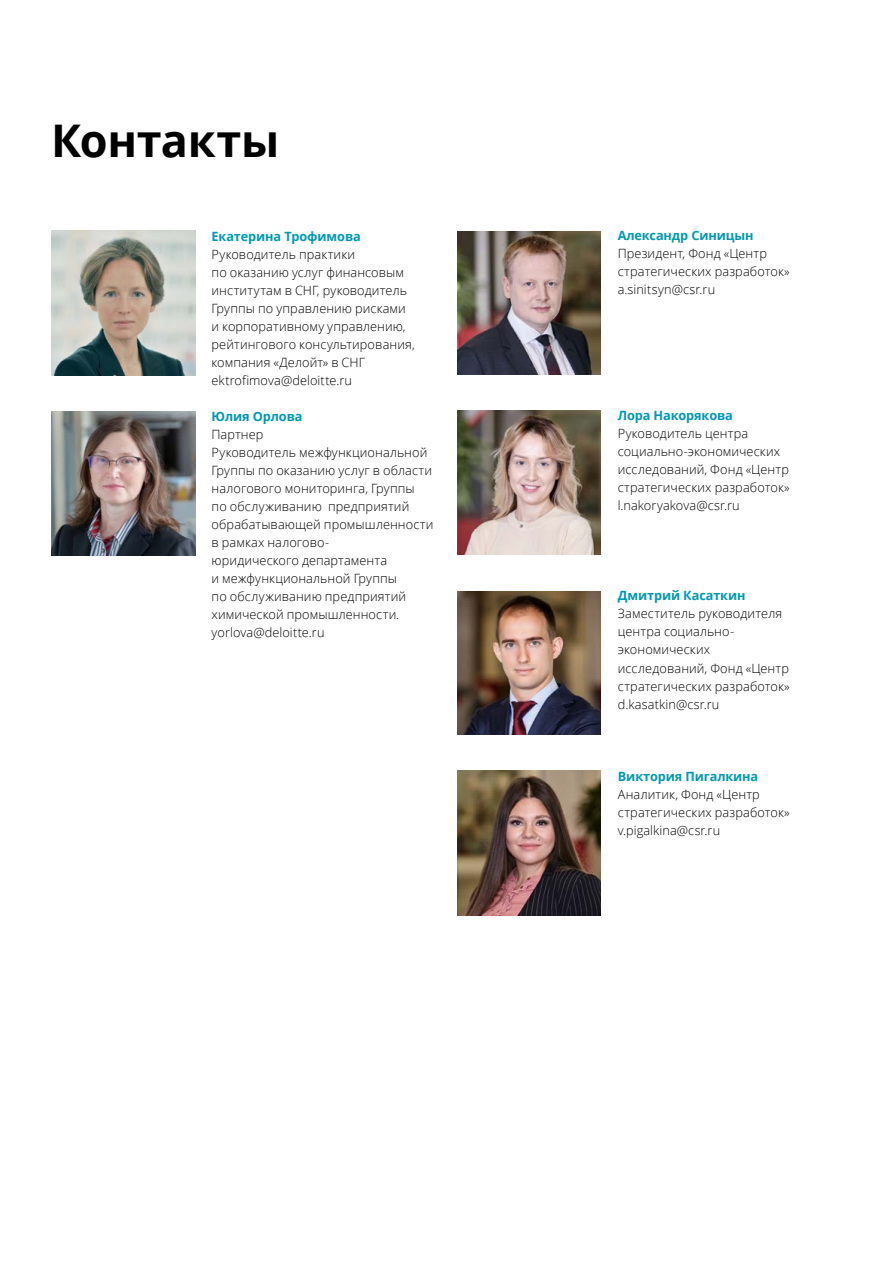
<style>
.page{position:relative;width:893px;height:1263px;background:#fff}
.page>*{position:absolute;margin:0;border:0;box-sizing:border-box;transform-origin:0 0}
.t1{font:700 45px "Open Sans";letter-spacing:-.01em;color:#000}
.t2{font:300 12.75px/18px "Open Sans";letter-spacing:.005em;color:#000}
.t3{font:700 12.75px "Open Sans";letter-spacing:-.01em;color:#0099b3}
</style>
<div class="page">
<img style="left:457px;top:591px;width:144px;height:143px">
<img style="left:457px;top:410px;width:144px;height:145px">
<img style="left:457px;top:771px;width:143px;height:144px">
<img style="left:457px;top:231px;width:144px;height:143px">
<img style="left:51px;top:231px;width:144px;height:144px">
<img style="left:51px;top:411px;width:144px;height:144px">
<h1 class="t1" style="left:51px;top:109px;width:230px">Контакты</h1>
<p class="t3" style="left:212px;top:227px;width:151px">Екатерина Трофимова</p>
<p class="t2" style="left:212px;top:245px;width:205px">Руководитель практики<br>по оказанию услуг финансовым институтам в СНГ, руководитель<br>Группы по управлению рисками и корпоративному управлению, рейтингового консультирования, компания «Делойт» в СНГ ektrofimova@deloitte.ru</p>
<p class="t3" style="left:212px;top:408px;width:92px">Юлия Орлова</p>
<p class="t2" style="left:212px;top:425px;width:223px">Партнер<br>Руководитель межфункциональной<br>Группы по оказанию услуг в области налогового мониторинга, Группы<br>по обслуживанию предприятий обрабатывающей промышленности в рамках налогово-<br>юридического департамента<br>и межфункциональной Группы<br>по обслуживанию предприятий химической промышленности. yorlova@deloitte.ru</p>
<p class="t3" style="left:618px;top:227px;width:137px">Александр Синицын</p>
<p class="t2" style="left:618px;top:244px;width:173px">Президент, Фонд «Центр стратегических разработок» a.sinitsyn@csr.ru</p>
<p class="t3" style="left:618px;top:407px;width:117px">Лора Накорякова</p>
<p class="t2" style="left:618px;top:424px;width:173px">Руководитель центра социально-экономических исследований, Фонд «Центр стратегических разработок» l.nakoryakova@csr.ru</p>
<p class="t3" style="left:618px;top:587px;width:129px">Дмитрий Касаткин</p>
<p class="t2" style="left:618px;top:604px;width:173px">Заместитель руководителя центра социально&shy;экономических исследований, Фонд «Центр стратегических разработок» d.kasatkin@csr.ru</p>
<p class="t3" style="left:618px;top:767px;width:142px">Виктория Пигалкина</p>
<p class="t2" style="left:618px;top:784px;width:173px">Аналитик, Фонд «Центр стратегических разработок» v.pigalkina@csr.ru</p>
</div>
